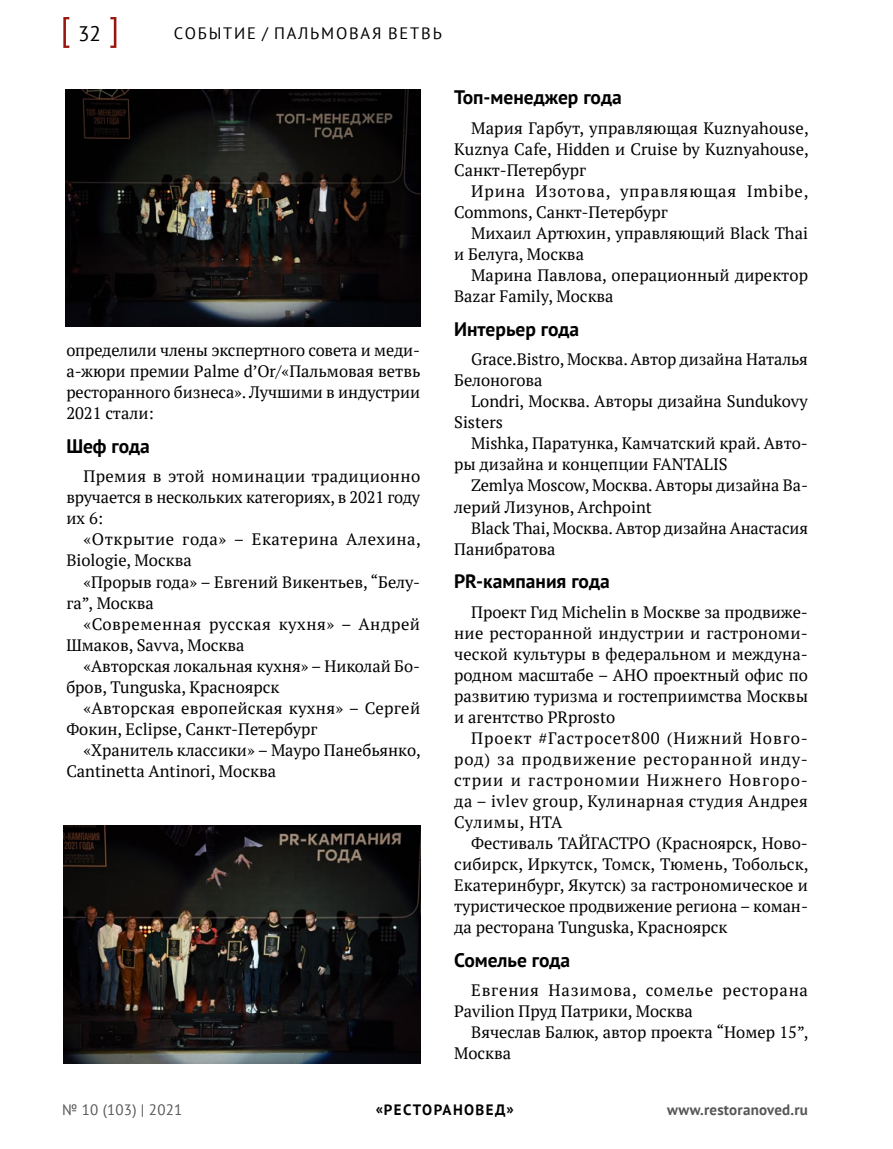
<style>
.page{position:relative;width:893px;height:1149px;background:#fff}
.page>*{position:absolute;margin:0;border:0;box-sizing:border-box;transform-origin:0 0}
.t1{font:21px "PT Sans";color:#000}
.t2{font:700 19.5px "PT Sans";color:#000}
.t3{font:16.5px/21px "PT Serif";color:#000}
.t4{font:16.5px/21px "PT Serif";letter-spacing:.035em;color:#000}
.t5{font:16.5px/21px "PT Serif";letter-spacing:.055em;color:#000}
.t6{font:16.5px/21px "PT Serif";letter-spacing:.03em;color:#000}
.t7{font:16.5px "PT Sans";letter-spacing:.11em;color:#000}
.t8{font:700 15px "PT Sans";letter-spacing:.015em;color:#575756}
.t9{font:700 15px "PT Sans";letter-spacing:.095em;color:#000}
.t10{font:15px "PT Sans";letter-spacing:.015em;color:#575756}
</style>
<div class="page">
<svg style="left:63px;top:17px;width:6px;height:31px"></svg>
<svg style="left:110px;top:17px;width:6px;height:31px"></svg>
<img style="left:63px;top:825px;width:357px;height:238px">
<img style="left:66px;top:89px;width:355px;height:237px">
<p class="t1" style="left:78px;top:20px;width:24px">32</p>
<p class="t7" style="left:174px;top:23px;width:269px">СОБЫТИЕ / ПАЛЬМОВАЯ ВЕТВЬ</p>
<p class="t3" style="left:66px;top:339px;width:356px;text-align:justify">определили члены экспертного совета и меди‑ а-жюри премии Palme d’Or/«Пальмовая ветвь ресторанного бизнеса». Лучшими в индустрии 2021 стали:</p>
<p class="t2" style="left:66px;top:433px;width:85px">Шеф года</p>
<p class="t3" style="left:66px;top:465px;width:355px;text-align:justify;text-indent:17px">Премия в этой номинации традиционно вручается в нескольких категориях, в 2021 году их 6:</p>
<p class="t4" style="left:66px;top:528px;width:356px;text-indent:17px">«Открытие года» – Екатерина Алехина,<br>Biologie, Москва</p>
<p class="t3" style="left:66px;top:570px;width:355px;text-indent:17px">«Прорыв года» – Евгений Викентьев, “Белу‑ га”, Москва</p>
<p class="t6" style="left:66px;top:612px;width:355px;text-indent:17px">«Современная русская кухня» – Андрей<br>Шмаков, Savva, Москва</p>
<p class="t3" style="left:66px;top:654px;width:355px;text-indent:17px">«Авторская локальная кухня» – Николай Бо‑ бров, Tunguska, Красноярск</p>
<p class="t3" style="left:66px;top:696px;width:355px;text-indent:17px">«Авторская европейская кухня» – Сергей<br>Фокин, Eclipse, Санкт-Петербург</p>
<p class="t3" style="left:66px;top:738px;width:356px;text-indent:17px">«Хранитель классики» – Мауро Панебьянко,<br>Cantinetta Antinori, Москва</p>
<p class="t2" style="left:454px;top:85px;width:169px">Топ-менеджер года</p>
<p class="t3" style="left:454px;top:117px;width:356px;text-align:justify;text-indent:17px">Мария Гарбут, управляющая Kuznyahouse, Kuznya Cafe, Hidden и Cruise by Kuznyahouse, Санкт-Петербург</p>
<p class="t5" style="left:454px;top:180px;width:356px;text-indent:17px">Ирина Изотова, управляющая Imbibe,<br>Commons, Санкт-Петербург</p>
<p class="t3" style="left:454px;top:222px;width:355px;text-indent:17px">Михаил Артюхин, управляющий Black Thai и Белуга, Москва</p>
<p class="t3" style="left:454px;top:264px;width:355px;text-indent:17px">Марина Павлова, операционный директор<br>Bazar Family, Москва</p>
<p class="t2" style="left:454px;top:316px;width:127px">Интерьер года</p>
<p class="t3" style="left:454px;top:349px;width:355px;text-indent:17px">Grace.Bistro, Москва. Автор дизайна Наталья<br>Белоногова</p>
<p class="t3" style="left:454px;top:391px;width:355px;text-indent:17px">Londri, Москва. Авторы дизайна Sundukovy<br>Sisters</p>
<p class="t3" style="left:454px;top:433px;width:355px;text-indent:17px">Mishka, Паратунка, Камчатский край. Авто‑ ры дизайна и концепции FANTALIS</p>
<p class="t3" style="left:454px;top:475px;width:355px;text-indent:17px">Zemlya Moscow, Москва. Авторы дизайна Ва‑ лерий Лизунов, Аrchpoint</p>
<p class="t3" style="left:454px;top:517px;width:355px;text-indent:17px">Black Thai, Москва. Автор дизайна Анастасия<br>Панибратова</p>
<p class="t2" style="left:454px;top:568px;width:157px">PR-кампания года</p>
<p class="t3" style="left:454px;top:601px;width:355px;text-align:justify;text-indent:17px">Проект Гид Michelin в Москве за продвиже‑ ние ресторанной индустрии и гастрономи‑ ческой культуры в федеральном и междуна‑ родном масштабе – АНО проектный офис по развитию туризма и гостеприимства Москвы и агентство PRprosto</p>
<p class="t3" style="left:454px;top:727px;width:355px;text-align:justify;text-indent:17px">Проект #Гастросет800 (Нижний Новго‑ род) за продвижение ресторанной инду‑ стрии и гастрономии Нижнего Новгоро‑ да – ivlev group, Кулинарная студия Андрея Сулимы, НТА</p>
<p class="t3" style="left:454px;top:832px;width:356px;text-align:justify;text-indent:17px">Фестиваль ТАЙГАСТРО (Красноярск, Ново‑ сибирск, Иркутск, Томск, Тюмень, Тобольск, Екатеринбург, Якутск) за гастрономическое и туристическое продвижение региона – коман‑ да ресторана Tunguska, Красноярск</p>
<p class="t2" style="left:454px;top:946px;width:118px">Сомелье года</p>
<p class="t4" style="left:454px;top:979px;width:355px;text-indent:17px">Евгения Назимова, сомелье ресторана<br>Pavilion Пруд Патрики, Москва</p>
<p class="t3" style="left:454px;top:1021px;width:356px;text-indent:17px">Вячеслав Балюк, автор проекта “Номер 15”,<br>Москва</p>
<p class="t10" style="left:62px;top:1099px;width:122px">№ 10 (103) | 2021</p>
<p class="t9" style="left:376px;top:1099px;width:139px">«РЕСТОРАНОВЕД»</p>
<p class="t8" style="left:667px;top:1099px;width:142px">www.restoranoved.ru</p>
</div>
